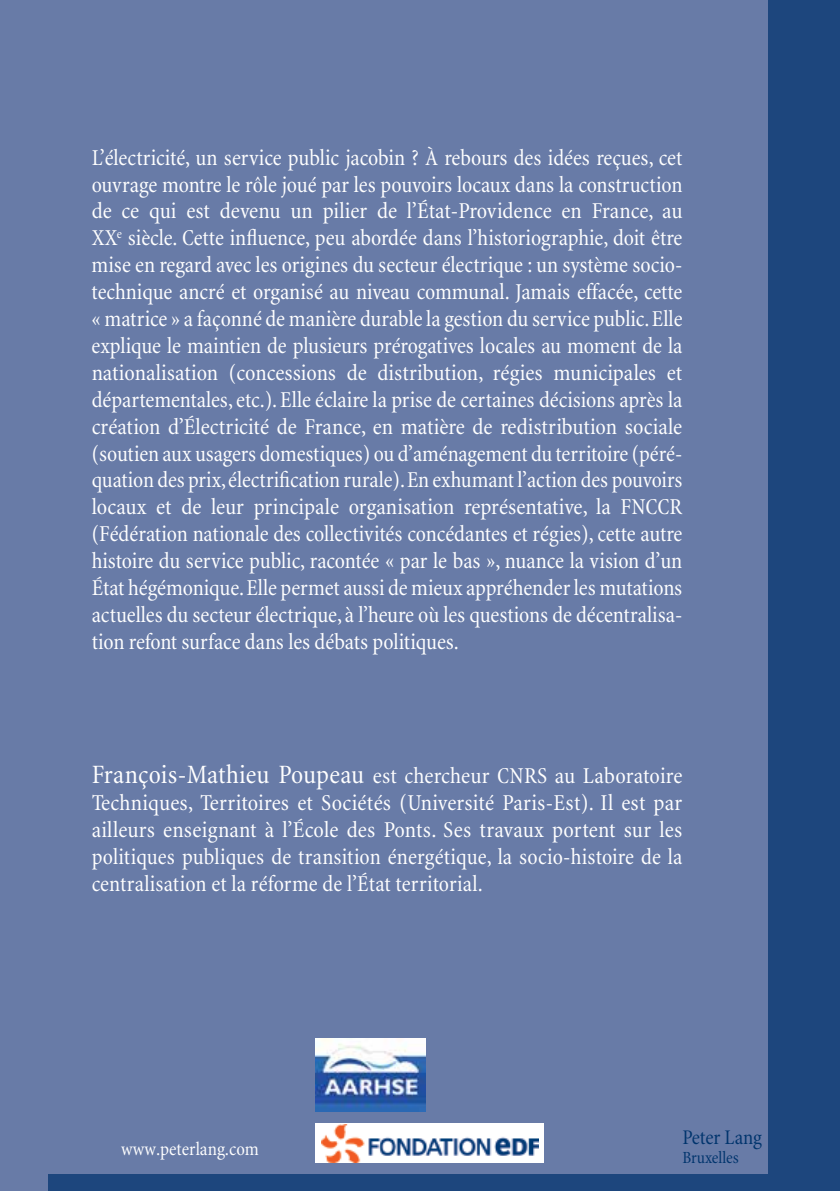
<style>
.page{position:relative;width:840px;height:1191px;background:#fff}
.page>*{position:absolute;margin:0;border:0;box-sizing:border-box;transform-origin:0 0}
.t1{font:condensed 23px/26.8px "Minion";color:#fff;text-align:justify}
.t2{font:condensed 21.2px "Minion";letter-spacing:-.005em;color:#00346d}
.t3{font:condensed 19.2px "Minion";color:#fff}
.t4{font:condensed 17.2px "Minion";letter-spacing:-.005em;color:#00346d}
.s1{font-size:26.8px}
</style>
<div class="page">
<div style="left:0;top:0;width:839px;height:1191px;background:#687ba7"></div>
<div style="left:768px;top:0;width:71px;height:1191px;background:#1d467d"></div>
<div style="left:49px;top:1174px;width:779px;height:17px;background:#1d467d"></div>
<img style="left:315px;top:1038px;width:110px;height:73px">
<div style="left:315px;top:1123px;width:228px;height:40px;background:#fff"></div>
<img style="left:321px;top:1124px;width:217px;height:38px">
<p class="t1" style="left:92px;top:144px;width:592px">L’électricité, un service public jacobin ? À rebours des idées reçues, cet ouvrage montre le rôle joué par les pouvoirs locaux dans la construction de ce qui est devenu un pilier de l’État-Providence en France, au XX<sup>e</sup> siècle. Cette influence, peu abordée dans l’historiographie, doit être mise en regard avec les origines du secteur électrique : un système socio&shy;technique ancré et organisé au niveau communal. Jamais effacée, cette « matrice » a façonné de manière durable la gestion du service public. Elle explique le maintien de plusieurs prérogatives locales au moment de la nationalisation (concessions de distribution, régies municipales et départementales, etc.). Elle éclaire la prise de certaines décisions après la création d’Électricité de France, en matière de redistribution sociale (soutien aux usagers domestiques) ou d’aménagement du territoire (péré&shy;quation des prix, électrification rurale). En exhumant l’action des pouvoirs locaux et de leur principale organisation représentative, la FNCCR (Fédération nationale des collectivités concédantes et régies), cette autre histoire du service public, racontée « par le bas », nuance la vision d’un État hégémonique. Elle permet aussi de mieux appréhender les mutations actuelles du secteur électrique, à l’heure où les questions de décentralisa&shy;tion refont surface dans les débats politiques.</p>
<p class="t1" style="left:92px;top:763px;width:592px"><span class="s1">François-Mathieu Poupeau</span> est chercheur CNRS au Laboratoire Techniques, Territoires et Sociétés (Université Paris-Est). Il est par ailleurs enseignant à l’École des Ponts. Ses travaux portent sur les politiques publiques de transition énergétique, la socio-histoire de la centralisation et la réforme de l’État territorial.</p>
<p class="t3" style="left:121px;top:1138px;width:139px">www.peterlang.com</p>
<p class="t2" style="left:682px;top:1126px;width:81px">Peter Lang</p>
<p class="t4" style="left:682px;top:1148px;width:58px">Bruxelles</p>
</div>
